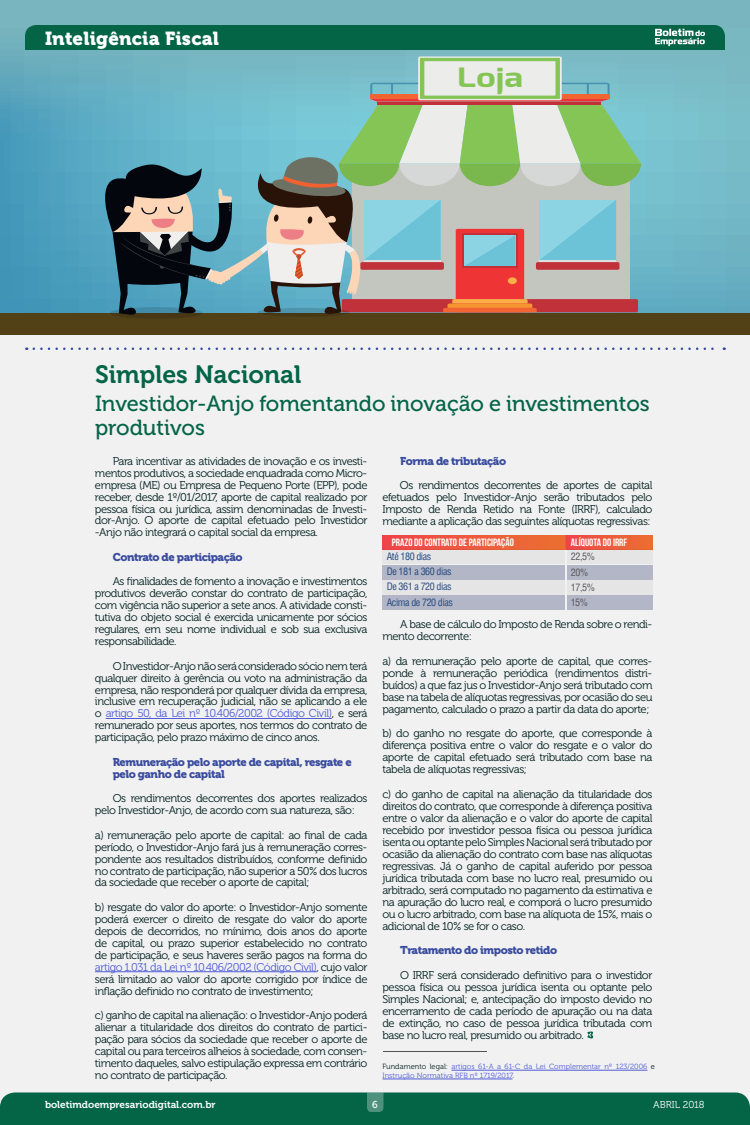
<style>
.page{position:relative;width:750px;height:1125px;background:#f1f1f2}
.page>*{position:absolute;margin:0;border:0;box-sizing:border-box;transform-origin:0 0}
.t1{font:700 26.62px "Exo";color:#85c556;scale:1.33 1}
.t2{font:25px "Museo 700";color:#046546}
.t3{font:21.88px/23.8px "Museo 500";color:#046546}
.t4{font:18.75px "Museo 900";letter-spacing:.01em;color:#fff}
.t5{font:11.25px/12px "Museo 300";letter-spacing:-.04em;color:#001f1c;text-align:justify}
.t6{font:11.25px/12px "Museo 900";letter-spacing:-.04em;color:#3a4c9e}
.t7{font:10.62px "Bebas Neue";color:#fff}
.t8{font:10px "Switzerland Condensed";letter-spacing:-.04em;color:#264a80}
.t9{font:10px "Museo 700";color:#fff}
.t10{font:10px "Switzerland Condensed";letter-spacing:-.04em;color:#58595b}
.t11{font:10px "Museo 300";color:#fff}
.t12{font:10px "Museo 500";color:#fff}
.t13{font:7.5px/8.8px "Museo 300";color:#4f5cd6}
.s1{color:#4f5cd6}
.s2{color:#001f1c}
</style>
<div class="page">
<svg style="left:0;top:0;width:750px;height:313px;background:#6bb1c2"></svg>
<div style="left:418px;top:56px;width:144px;height:44px;background:#ececeb;border-radius:2px"></div>
<div style="left:420px;top:58px;width:140px;height:41px;border:4px solid #85c556"></div>
<div style="left:0;top:313px;width:750px;height:22px;background:#524017"></div>
<div style="left:110px;top:307px;width:93px;height:12px;background:#473714;border-radius:50%"></div>
<svg style="left:89px;top:83px;width:552px;height:233px;background:#8ea7a2"></svg>
<div style="left:25px;top:25px;width:700px;height:25px;background:#046546"></div>
<svg style="left:34px;top:348px;width:691px;height:2px"></svg>
<hr style="left:384px;top:1052px;width:103px;height:1px;background:#000">
<hr style="left:451px;top:1070px;width:196px;height:1px;background:#4f5cd6">
<hr style="left:382px;top:1079px;width:130px;height:1px;background:#4f5cd6">
<hr style="left:106px;top:718px;width:226px;height:1px;background:#4f5cd6">
<hr style="left:95px;top:971px;width:221px;height:1px;background:#4f5cd6">
<svg style="left:567px;top:535px;width:85px;height:14px"></svg>
<svg style="left:383px;top:535px;width:182px;height:14px;background:#ec5a3d"></svg>
<div style="left:567px;top:596px;width:85px;height:14px;background:#b2b6c6"></div>
<div style="left:383px;top:550px;width:182px;height:14px;background:#e5e5e6"></div>
<div style="left:383px;top:580px;width:182px;height:15px;background:#e5e5e6"></div>
<div style="left:383px;top:596px;width:182px;height:14px;background:#b2b6c6"></div>
<div style="left:382px;top:565px;width:183px;height:14px;background:#b2b6c6"></div>
<div style="left:567px;top:550px;width:85px;height:14px;background:#e5e5e6"></div>
<div style="left:567px;top:580px;width:85px;height:15px;background:#e5e5e6"></div>
<div style="left:567px;top:565px;width:85px;height:14px;background:#b2b6c6"></div>
<svg style="left:587px;top:1031px;width:7px;height:8px"></svg>
<div style="left:0;top:1092px;width:750px;height:33px;background:#046546"></div>
<h3 class="t4" style="left:45px;top:27px;width:176px">Inteligência Fiscal</h3>
<h2 class="t2" style="left:95px;top:360px;width:208px">Simples Nacional</h2>
<h1 class="t1" style="left:457px;top:60px;width:51px">Loja</h1>
<h3 class="t3" style="left:95px;top:392px;width:556px">Investidor-Anjo fomentando inovação e investimentos produtivos</h3>
<p class="t5" style="left:95px;top:455px;width:274px;text-indent:18px">Para incentivar as atividades de inovação e os investi&shy;mentos produtivos, a sociedade enquadrada como Micro&shy;empresa (ME) ou Empresa de Pequeno Porte (EPP), pode receber, desde 1º/01/2017, aporte de capital realizado por pessoa física ou jurídica, assim denominadas de Investi&shy;dor-Anjo. O aporte de capital efetuado pelo Investidor -Anjo não integrará o capital social da empresa.</p>
<p class="t6" style="left:113px;top:551px;width:131px">Contrato de participação</p>
<p class="t5" style="left:95px;top:576px;width:274px;text-indent:18px">As finalidades de fomento a inovação e investimentos produtivos deverão constar do contrato de participação, com vigência não superior a sete anos. A atividade consti&shy;tutiva do objeto social é exercida unicamente por sócios regulares, em seu nome individual e sob sua exclusiva responsabilidade.</p>
<p class="t5" style="left:95px;top:660px;width:274px;text-indent:18px">O Investidor-Anjo não será considerado sócio nem terá qualquer direito à gerência ou voto na administração da empresa, não responderá por qualquer dívida da empresa, inclusive em recuperação judicial, não se aplicando a ele o <span class="s1">artigo 50, da Lei nº 10.406/2002 (Código Civil)</span>, e será remunerado por seus aportes, nos termos do contrato de participação, pelo prazo máximo de cinco anos.</p>
<p class="t6" style="left:113px;top:756px;width:240px">Remuneração pelo aporte de capital, resgate e pelo ganho de capital</p>
<p class="t5" style="left:95px;top:793px;width:274px;text-indent:18px">Os rendimentos decorrentes dos aportes realizados pelo Investidor-Anjo, de acordo com sua natureza, são:</p>
<p class="t5" style="left:95px;top:829px;width:274px">a) remuneração pelo aporte de capital: ao final de cada período, o Investidor-Anjo fará jus à remuneração corres&shy;pondente aos resultados distribuídos, conforme definido no contrato de participação, não superior a 50% dos lucros da sociedade que receber o aporte de capital;</p>
<p class="t5" style="left:95px;top:901px;width:274px">b) resgate do valor do aporte: o Investidor-Anjo somente poderá exercer o direito de resgate do valor do aporte depois de decorridos, no mínimo, dois anos do aporte de capital, ou prazo superior estabelecido no contrato de participação, e seus haveres serão pagos na forma do <span class="s1">artigo 1.031 da Lei nº 10.406/2002 (Código Civil)</span>, cujo valor será limitado ao valor do aporte corrigido por índice de inflação definido no contrato de investimento;</p>
<p class="t5" style="left:95px;top:1009px;width:274px">c) ganho de capital na alienação: o Investidor-Anjo poderá alienar a titularidade dos direitos do contrato de partici&shy;pação para sócios da sociedade que receber o aporte de capital ou para terceiros alheios à sociedade, com consen&shy;timento daqueles, salvo estipulação expressa em contrário no contrato de participação.</p>
<p class="t6" style="left:400px;top:455px;width:107px">Forma de tributação</p>
<p class="t5" style="left:382px;top:480px;width:272px;text-indent:18px">Os rendimentos decorrentes de aportes de capital efetuados pelo Investidor-Anjo serão tributados pelo Imposto de Renda Retido na Fonte (IRRF), calculado mediante a aplicação das seguintes alíquotas regressivas:</p>
<p class="t7" style="left:392px;top:536px;width:124px">PRAZO DO CONTRATO DE PARTICIPAÇÃO</p>
<p class="t7" style="left:571px;top:536px;width:58px">ALÍQUOTA DO IRRF</p>
<p class="t8" style="left:387px;top:550px;width:46px">Até 180 dias</p>
<p class="t10" style="left:571px;top:550px;width:26px">22,5%</p>
<p class="t8" style="left:387px;top:565px;width:66px">De 181 a 360 dias</p>
<p class="t10" style="left:571px;top:566px;width:19px">20%</p>
<p class="t8" style="left:387px;top:580px;width:66px">De 361 a 720 dias</p>
<p class="t10" style="left:571px;top:581px;width:26px">17,5%</p>
<p class="t8" style="left:387px;top:597px;width:68px">Acima de 720 dias</p>
<p class="t10" style="left:571px;top:597px;width:19px">15%</p>
<p class="t5" style="left:382px;top:619px;width:272px;text-indent:18px">A base de cálculo do Imposto de Renda sobre o rendi&shy;mento decorrente:</p>
<p class="t5" style="left:382px;top:655px;width:272px">a) da remuneração pelo aporte de capital, que corres&shy;ponde à remuneração periódica (rendimentos distri&shy;buídos) a que faz jus o Investidor-Anjo será tributado com base na tabela de alíquotas regressivas, por ocasião do seu pagamento, calculado o prazo a partir da data do aporte;</p>
<p class="t5" style="left:382px;top:728px;width:272px">b) do ganho no resgate do aporte, que corresponde à diferença positiva entre o valor do resgate e o valor do aporte de capital efetuado será tributado com base na tabela de alíquotas regressivas;</p>
<p class="t5" style="left:382px;top:788px;width:272px">c) do ganho de capital na alienação da titularidade dos direitos do contrato, que corresponde à diferença positiva entre o valor da alienação e o valor do aporte de capital recebido por investidor pessoa física ou pessoa jurídica isenta ou optante pelo Simples Nacional será tributado por ocasião da alienação do contrato com base nas alíquotas regressivas. Já o ganho de capital auferido por pessoa jurídica tributada com base no lucro real, presumido ou arbitrado, será computado no pagamento da estimativa e na apuração do lucro real, e comporá o lucro presumido ou o lucro arbitrado, com base na alíquota de 15%, mais o adicional de 10% se for o caso.</p>
<p class="t6" style="left:400px;top:944px;width:158px">Tratamento do imposto retido</p>
<p class="t5" style="left:382px;top:969px;width:272px;text-indent:18px">O IRRF será considerado definitivo para o investidor pessoa física ou pessoa jurídica isenta ou optante pelo Simples Nacional; e, antecipação do imposto devido no encerramento de cada período de apuração ou na data de extinção, no caso de pessoa jurídica tributada com base no lucro real, presumido ou arbitrado.</p>
<p class="t13" style="left:382px;top:1063px;width:274px"><span class="s2">Fundamento legal:</span> artigos 61-A a 61-C da Lei Complementar nº 123/2006 <span class="s2">e<br></span>Instrução Normativa RFB nº 1719/2017<span class="s2">.</span></p>
<p class="t9" style="left:45px;top:1099px;width:172px">boletimdoempresariodigital.com.br</p>
<p class="t12" style="left:372px;top:1100px;width:7px">6</p>
<p class="t11" style="left:653px;top:1100px;width:53px">ABRIL 2018</p>
</div>
